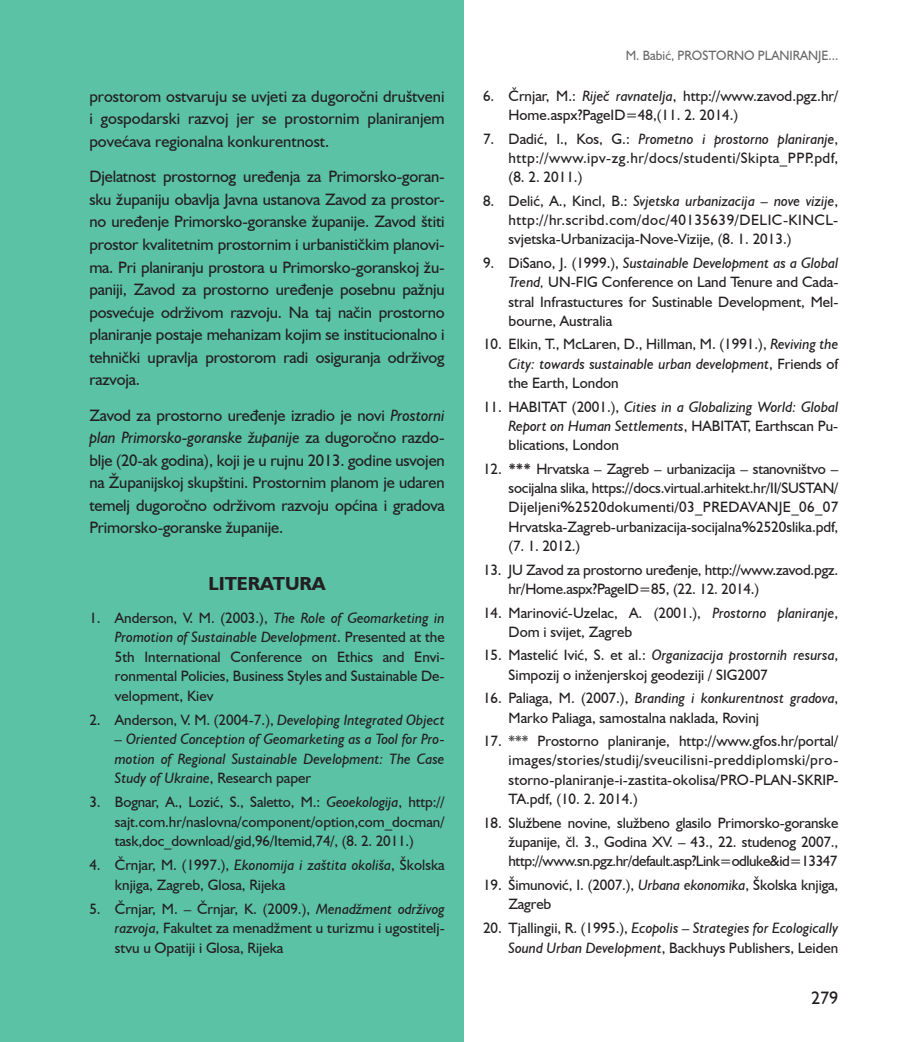
<style>
.page{position:relative;width:915px;height:1042px;background:#fff}
.page>*{position:absolute;margin:0;border:0;box-sizing:border-box;transform-origin:0 0}
.t1{font:700 18.9px "Humanist 521 BT";color:#231f20}
.t2{font:18px "Humanist 521 BT";color:#231f20}
.t3{font:16.5px/22.5px "Humanist 521 BT";letter-spacing:-.01em;color:#231f20;text-align:justify}
.t4{font:15px/19.4px "Humanist 521 BT";color:#231f20;text-align:justify}
.t5{font:italic 15px/19.5px "Humanist 521 BT";color:#231f20;text-align:justify}
.t6{font:13.5px "Humanist 521 BT";color:#69696c;scale:.96 1}
.s1{font-style:italic}
.s2{font-style:normal}
.s3{font-weight:700}
</style>
<div class="page">
<div style="left:0;top:0;width:463px;height:1042px;background:#5bc2a5"></div>
<p class="t3" style="left:89px;top:85px;width:357px">prostorom ostvaruju se uvjeti za dugoročni društveni i gospodarski razvoj jer se prostornim planiranjem povećava regionalna konkurentnost.</p>
<p class="t3" style="left:89px;top:165px;width:357px">Djelatnost prostornog uređenja za Primorsko-goran&shy;sku županiju obavlja Javna ustanova Zavod za prostor&shy;no uređenje Primorsko-goranske županije. Zavod štiti prostor kvalitetnim prostornim i urbanističkim planovi&shy;ma. Pri planiranju prostora u Primorsko-goranskoj žu&shy;paniji, Zavod za prostorno uređenje posebnu pažnju posvećuje održivom razvoju. Na taj način prostorno planiranje postaje mehanizam kojim se institucionalno i tehnički upravlja prostorom radi osiguranja održivog razvoja.</p>
<p class="t3" style="left:89px;top:403px;width:357px">Zavod za prostorno uređenje izradio je novi <span class="s1">Prostorni plan Primorsko-goranske županije</span> za dugoročno razdo&shy;blje (20-ak godina), koji je u rujnu 2013. godine usvojen na Županijskoj skupštini. Prostornim planom je udaren temelj dugoročno održivom razvoju općina i gradova Primorsko-goranske županije.</p>
<p class="t1" style="left:208px;top:572px;width:119px">LITERATURA</p>
<p class="t4" style="left:115px;top:607px;width:331px;text-indent:-26px">1. Anderson, V. M. (2003.), <span class="s1">The Role of Geomarketing in Promotion of Sustainable Development</span>. Presented at the 5th International Conference on Ethics and Envi&shy;ronmental Policies, Business Styles and Sustainable De&shy;velopment, Kiev</p>
<p class="t5" style="left:89px;top:709px;width:357px"><span class="s2">2. Anderson, V. M. (2004-7.),</span> Developing Integrated Object</p>
<p class="t5" style="left:115px;top:729px;width:331px">– Oriented Conception of Geomarketing as a Tool for Pro&shy;motion of Regional Sustainable Development: The Case Study of Ukraine<span class="s2">, Research paper</span></p>
<p class="t4" style="left:115px;top:792px;width:331px;text-indent:-26px">3. Bognar, A., Lozić, S., Saletto, M.: <span class="s1">Geoekologija</span>, http:// sajt.com.hr/naslovna/component/option,com_docman/ task,doc_download/gid,96/Itemid,74/, (8. 2. 2011.)</p>
<p class="t4" style="left:115px;top:855px;width:331px;text-indent:-26px">4. Črnjar, M. (1997.), <span class="s1">Ekonomija i zaštita okoliša</span>, Školska knjiga, Zagreb, Glosa, Rijeka</p>
<p class="t4" style="left:115px;top:898px;width:331px;text-indent:-26px">5. Črnjar, M. – Črnjar, K. (2009.), <span class="s1">Menadžment održivog razvoja</span>, Fakultet za menadžment u turizmu i ugostitelj&shy;stvu u Opatiji i Glosa, Rijeka</p>
<p class="t6" style="left:625px;top:47px;width:223px">M. Babić, PROSTORNO PLANIRANJE...</p>
<p class="t4" style="left:508px;top:86px;width:331px;text-indent:-26px">6. Črnjar, M.: <span class="s1">Riječ ravnatelja</span>, http://www.zavod.pgz.hr/<br>Home.aspx?PageID=48,(11. 2. 2014.)</p>
<p class="t4" style="left:508px;top:128px;width:331px;text-indent:-26px">7. Dadić, I., Kos, G.: <span class="s1">Prometno i prostorno planiranje</span>, http://www.ipv-zg.hr/docs/studenti/Skipta_PPP.pdf, (8. 2. 2011.)</p>
<p class="t4" style="left:508px;top:191px;width:331px;text-indent:-26px">8. Delić, A., Kincl, B.: <span class="s1">Svjetska urbanizacija – nove vizije</span>, http://hr.scribd.com/doc/40135639/DELIC-KINCL&shy;svjetska-Urbanizacija-Nove-Vizije, (8. 1. 2013.)</p>
<p class="t4" style="left:508px;top:253px;width:331px;text-indent:-26px">9. DiSano, J. (1999.), <span class="s1">Sustainable Development as a Global Trend,</span> UN-FIG Conference on Land Tenure and Cada&shy;stral Infrastuctures for Sustinable Development, Mel&shy;bourne, Australia</p>
<p class="t4" style="left:508px;top:334px;width:331px;text-indent:-26px">10. Elkin, T., McLaren, D., Hillman, M. (1991.), <span class="s1">Reviving the City: towards sustainable urban development</span>, Friends of the Earth, London</p>
<p class="t4" style="left:508px;top:396px;width:331px;text-indent:-26px">11. HABITAT (2001.), <span class="s1">Cities in a Globalizing World: Global Report on Human Settlements</span>, HABITAT, Earthscan Pu&shy;blications, London</p>
<p class="t4" style="left:508px;top:459px;width:331px;text-indent:-26px">12. <span class="s3">***</span> Hrvatska – Zagreb – urbanizacija – stanovništvo – socijalna slika, https://docs.virtual.arhitekt.hr/II/SUSTAN/ Dijeljeni%2520dokumenti/03_PREDAVANJE_06_07<br>Hrvatska-Zagreb-urbanizacija-socijalna%2520slika.pdf, (7. 1. 2012.)</p>
<p class="t4" style="left:508px;top:559px;width:331px;text-indent:-26px">13. JU Zavod za prostorno uređenje, http://www.zavod.pgz. hr/Home.aspx?PageID=85, (22. 12. 2014.)</p>
<p class="t4" style="left:508px;top:602px;width:331px;text-indent:-26px">14. Marinović-Uzelac, A. (2001.), <span class="s1">Prostorno planiranje</span>,<br>Dom i svijet, Zagreb</p>
<p class="t4" style="left:508px;top:645px;width:331px;text-indent:-26px">15. Mastelić Ivić, S. et al.: <span class="s1">Organizacija prostornih resursa</span>,<br>Simpozij o inženjerskoj geodeziji / SIG2007</p>
<p class="t4" style="left:508px;top:688px;width:331px;text-indent:-26px">16. Paliaga, M. (2007.), <span class="s1">Branding i konkurentnost gradova</span>,<br>Marko Paliaga, samostalna naklada, Rovinj</p>
<p class="t4" style="left:508px;top:731px;width:331px;text-indent:-26px">17. *** Prostorno planiranje, http://www.gfos.hr/portal/ images/stories/studij/sveucilisni-preddiplomski/pro&shy;storno-planiranje-i-zastita-okolisa/PRO-PLAN-SKRIP-TA.pdf, (10. 2. 2014.)</p>
<p class="t4" style="left:508px;top:812px;width:331px;text-indent:-26px">18. Službene novine, službeno glasilo Primorsko-goranske županije, čl. 3., Godina XV. – 43., 22. studenog 2007., http://www.sn.pgz.hr/default.asp?Link=odluke&amp;id=13347</p>
<p class="t4" style="left:508px;top:875px;width:331px;text-indent:-25px">19. Šimunović, I. (2007.), <span class="s1">Urbana ekonomika</span>, Školska knjiga,<br>Zagreb</p>
<p class="t5" style="left:483px;top:918px;width:357px;text-align:right"><span class="s2">20. Tjallingii, R. (1995.),</span> Ecopolis – Strategies for Ecologically<br>Sound Urban Development<span class="s2">, Backhuys Publishers, Leiden</span></p>
<p class="t2" style="left:810px;top:986px;width:29px">279</p>
</div>
